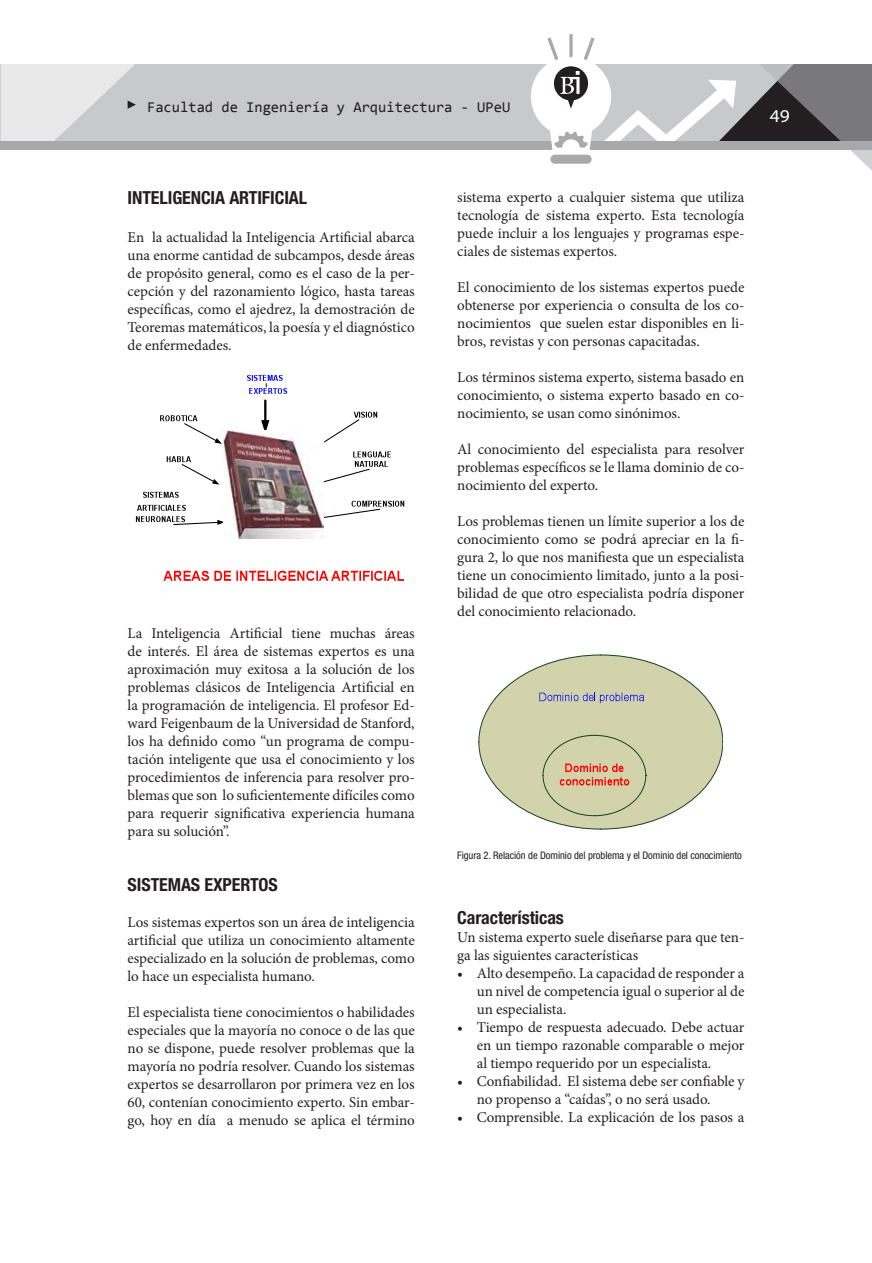
<style>
.page{position:relative;width:872px;height:1263px;background:#fff}
.page>*{position:absolute;margin:0;border:0;box-sizing:border-box;transform-origin:0 0}
.t1{font:700 condensed 18px "Helvetica Neue LT Std";letter-spacing:-.005em;color:#231f20}
.t2{font:18px "Myriad MM 400 700";color:#fff}
.t3{font:15px/18px "Minion Pro";letter-spacing:-.005em;color:#231f20;text-align:justify}
.t4{font:15px "Consolas";color:#231f20}
.t5{font:condensed 10.5px "Helvetica Neue LT Std";letter-spacing:-.005em;color:#231f20}
</style>
<div class="page">
<div style="left:1px;top:0;width:871px;height:149px;background:#c7c9cb"></div>
<div style="left:1px;top:0;width:871px;height:64px;background:#fff"></div>
<svg style="left:0;top:64px;width:185px;height:86px"></svg>
<div style="left:1px;top:141px;width:871px;height:8px;background:#a7a9ac"></div>
<svg style="left:531px;top:34px;width:341px;height:137px"></svg>
<svg style="left:479px;top:655px;width:244px;height:174px"></svg>
<svg style="left:163px;top:571px;width:241px;height:10px"></svg>
<svg style="left:143px;top:492px;width:36px;height:6px"></svg>
<svg style="left:160px;top:415px;width:62px;height:29px"></svg>
<svg style="left:167px;top:456px;width:52px;height:29px"></svg>
<svg style="left:324px;top:412px;width:67px;height:71px"></svg>
<svg style="left:323px;top:501px;width:81px;height:20px"></svg>
<svg style="left:136px;top:505px;width:87px;height:20px"></svg>
<svg style="left:247px;top:375px;width:40px;height:19px"></svg>
<hr style="left:264px;top:401px;width:2px;height:20px;background:#000">
<svg style="left:261px;top:420px;width:8px;height:10px"></svg>
<img style="left:224px;top:430px;width:99px;height:108px">
<p class="t4" style="left:147px;top:97px;width:364px">Facultad de Ingeniería y Arquitectura - UPeU</p>
<p class="t2" style="left:769px;top:108px;width:22px">49</p>
<p class="t1" style="left:128px;top:187px;width:181px">INTELIGENCIA ARTIFICIAL</p>
<p class="t3" style="left:128px;top:228px;width:289px">En la actualidad la Inteligencia Artificial abarca una enorme cantidad de subcampos, desde áreas de propósito general, como es el caso de la per&shy;cepción y del razonamiento lógico, hasta tareas específicas, como el ajedrez, la demostración de Teoremas matemáticos, la poesía y el diagnóstico de enfermedades.</p>
<p class="t3" style="left:128px;top:624px;width:289px">La Inteligencia Artificial tiene muchas áreas de interés. El área de sistemas expertos es una aproximación muy exitosa a la solución de los problemas clásicos de Inteligencia Artificial en la programación de inteligencia. El profesor Ed&shy;ward Feigenbaum de la Universidad de Stanford, los ha definido como “un programa de compu&shy;tación inteligente que usa el conocimiento y los procedimientos de inferencia para resolver pro&shy;blemas que son lo suficientemente difíciles como para requerir significativa experiencia humana para su solución”.</p>
<p class="t1" style="left:128px;top:874px;width:152px">SISTEMAS EXPERTOS</p>
<p class="t3" style="left:128px;top:913px;width:288px">Los sistemas expertos son un área de inteligencia artificial que utiliza un conocimiento altamente especializado en la solución de problemas, como lo hace un especialista humano.</p>
<p class="t3" style="left:128px;top:1003px;width:289px">El especialista tiene conocimientos o habilidades especiales que la mayoría no conoce o de las que no se dispone, puede resolver problemas que la mayoría no podría resolver. Cuando los sistemas expertos se desarrollaron por primera vez en los 60, contenían conocimiento experto. Sin embar&shy;go, hoy en día a menudo se aplica el término</p>
<p class="t3" style="left:457px;top:189px;width:289px">sistema experto a cualquier sistema que utiliza tecnología de sistema experto. Esta tecnología puede incluir a los lenguajes y programas espe&shy;ciales de sistemas expertos.</p>
<p class="t3" style="left:457px;top:279px;width:289px">El conocimiento de los sistemas expertos puede obtenerse por experiencia o consulta de los co&shy;nocimientos que suelen estar disponibles en li&shy;bros, revistas y con personas capacitadas.</p>
<p class="t3" style="left:457px;top:369px;width:289px">Los términos sistema experto, sistema basado en conocimiento, o sistema experto basado en co&shy;nocimiento, se usan como sinónimos.</p>
<p class="t3" style="left:457px;top:441px;width:289px">Al conocimiento del especialista para resolver problemas específicos se le llama dominio de co&shy;nocimiento del experto.</p>
<p class="t3" style="left:457px;top:513px;width:289px">Los problemas tienen un límite superior a los de conocimiento como se podrá apreciar en la fi&shy;gura 2, lo que nos manifiesta que un especialista tiene un conocimiento limitado, junto a la posi&shy;bilidad de que otro especialista podría disponer del conocimiento relacionado.</p>
<p class="t5" style="left:457px;top:849px;width:286px">Figura 2. Relación de Dominio del problema y el Dominio del conocimiento</p>
<p class="t1" style="left:457px;top:906px;width:108px">Características</p>
<p class="t3" style="left:457px;top:928px;width:288px">Un sistema experto suele diseñarse para que ten&shy;ga las siguientes características</p>
<p class="t3" style="left:477px;top:964px;width:269px;text-indent:-20px">• Alto desempeño. La capacidad de responder a un nivel de competencia igual o superior al de un especialista.</p>
<p class="t3" style="left:477px;top:1018px;width:269px;text-indent:-19px">• Tiempo de respuesta adecuado. Debe actuar en un tiempo razonable comparable o mejor al tiempo requerido por un especialista.</p>
<p class="t3" style="left:477px;top:1072px;width:269px;text-indent:-20px">• Confiabilidad. El sistema debe ser confiable y no propenso a “caídas”, o no será usado.</p>
<p class="t3" style="left:457px;top:1108px;width:288px">• Comprensible. La explicación de los pasos a</p>
</div>
